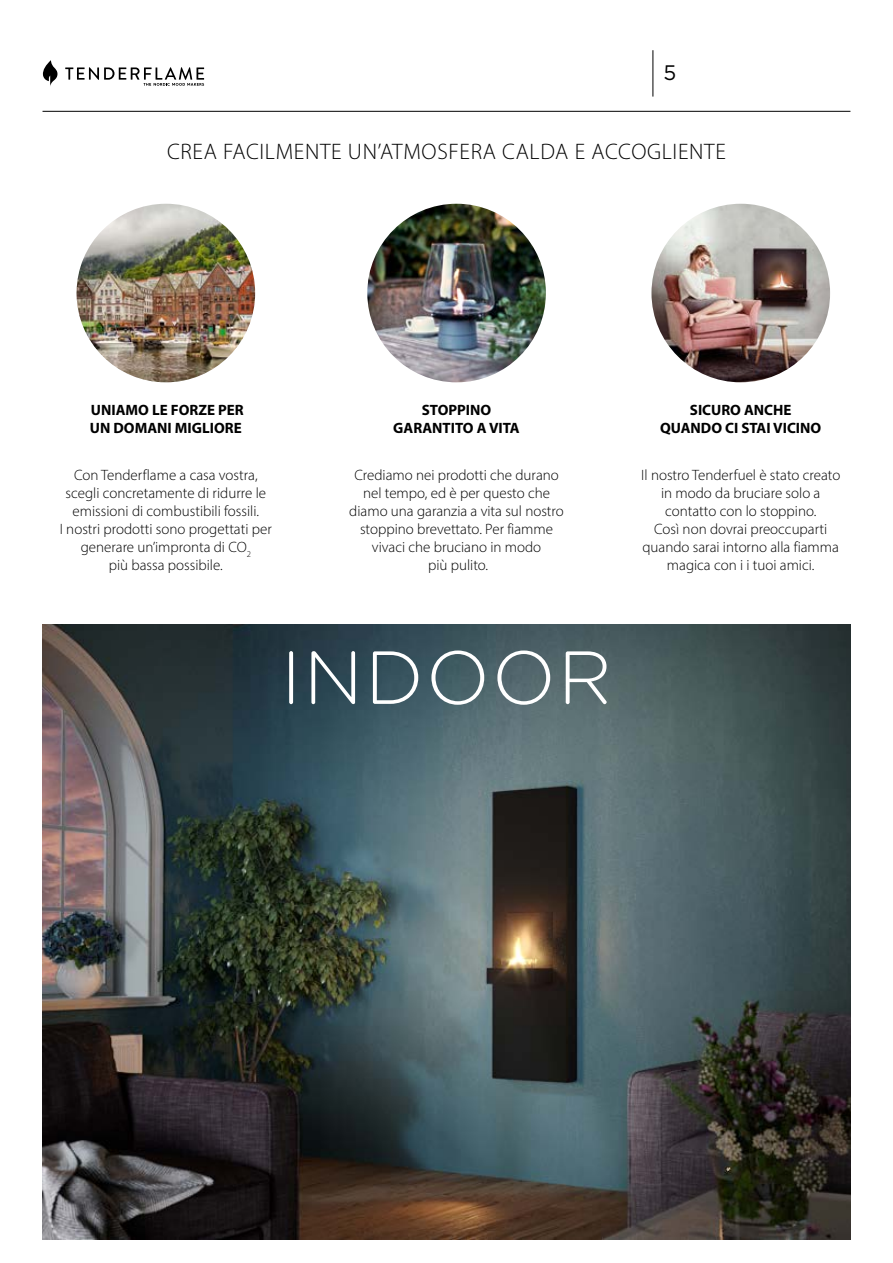
<style>
.page{position:relative;width:893px;height:1263px;background:#fff}
.page>*{position:absolute;margin:0;border:0;box-sizing:border-box;transform-origin:0 0}
.t1{font:300 75px "Gotham Rounded";letter-spacing:.03em;color:#fff}
.t2{font:300 22.5px "Myriad Pro";letter-spacing:.03em;color:#000}
.t3{font:21px "Gotham";color:#000}
.t4{font:300 15px/18px "Myriad Pro";color:#000;text-align:center}
.t5{font:700 15px/18px "Myriad Pro";color:#000;text-align:center}
</style>
<div class="page">
<hr style="left:43px;top:111px;width:807px;height:1px;background:#000">
<hr style="left:653px;top:50px;width:1px;height:47px;background:#000">
<svg style="left:43px;top:60px;width:14px;height:26px"></svg>
<svg style="left:65px;top:67px;width:139px;height:19px"></svg>
<img style="left:43px;top:624px;width:807px;height:615px">
<img style="left:77px;top:204px;width:178px;height:178px;border-radius:89px">
<img style="left:367px;top:204px;width:179px;height:178px;border-radius:89px">
<img style="left:651px;top:204px;width:179px;height:178px;border-radius:89px">
<h3 class="t3" style="left:663px;top:61px;width:14px">5</h3>
<h2 class="t2" style="left:167px;top:138px;width:560px">CREA FACILMENTE UN’ATMOSFERA CALDA E ACCOGLIENTE</h2>
<p class="t5" style="left:90px;top:401px;width:155px;text-align:left">UNIAMO LE FORZE PER<br>UN DOMANI MIGLIORE</p>
<p class="t5" style="left:393px;top:401px;width:128px">STOPPINO<br>GARANTITO A VITA</p>
<p class="t5" style="left:660px;top:401px;width:163px">SICURO ANCHE<br>QUANDO CI STAI VICINO</p>
<p class="t4" style="left:60px;top:466px;width:213px">Con Tenderflame a casa vostra, scegli concretamente di ridurre le emissioni di combustibili fossili.<br>I nostri prodotti sono progettati per generare un’impronta di CO<sub>2<br></sub>più bassa possibile.</p>
<p class="t4" style="left:349px;top:466px;width:216px">Crediamo nei prodotti che durano nel tempo, ed è per questo che diamo una garanzia a vita sul nostro stoppino brevettato. Per fiamme vivaci che bruciano in modo<br>più pulito.</p>
<p class="t4" style="left:641px;top:466px;width:201px">Il nostro Tenderfuel è stato creato in modo da bruciare solo a contatto con lo stoppino.<br>Così non dovrai preoccuparti quando sarai intorno alla fiamma magica con i i tuoi amici.</p>
<h1 class="t1" style="left:281px;top:627px;width:333px">INDOOR</h1>
</div>
